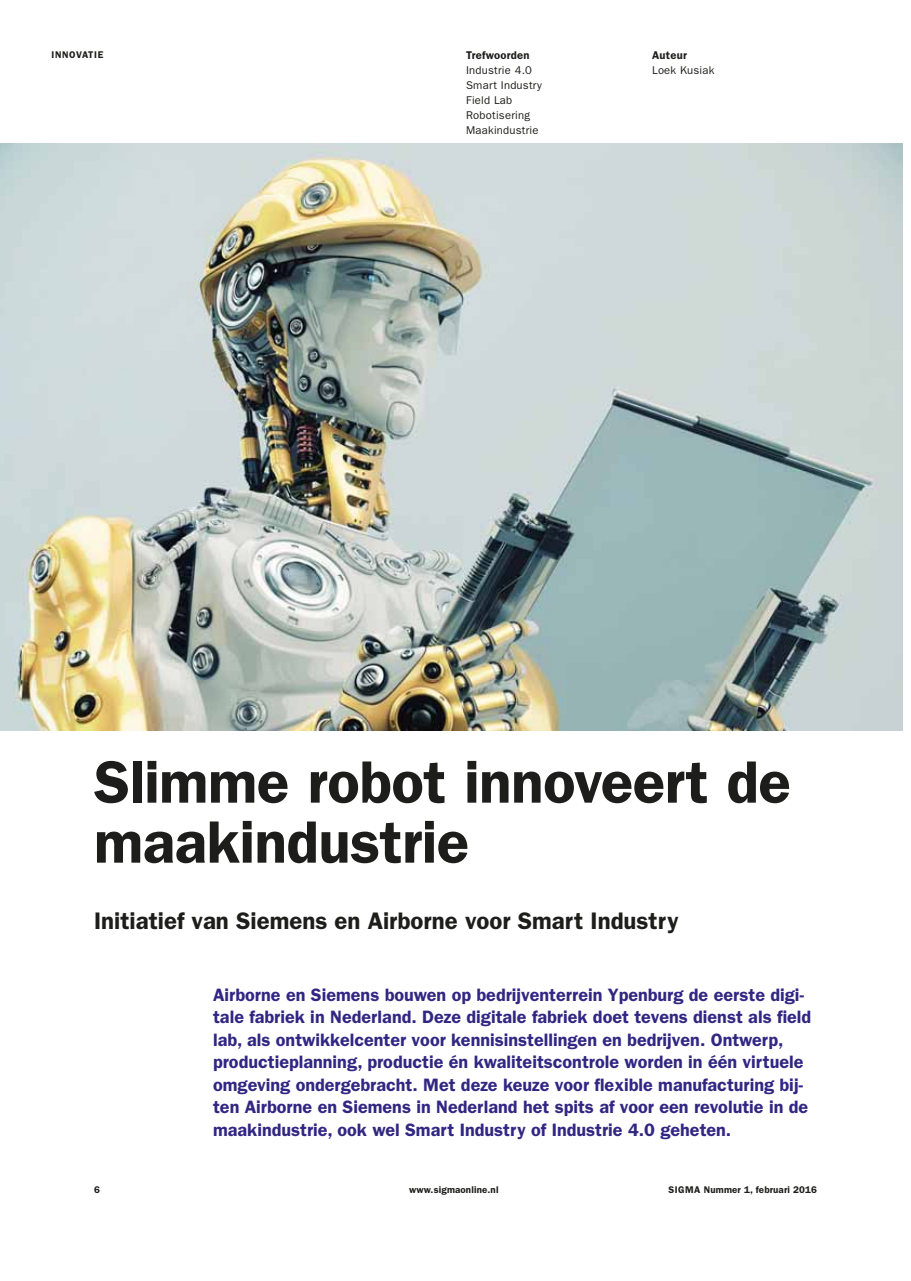
<style>
.page{position:relative;width:911px;height:1281px;background:#fff}
.page>*{position:absolute;margin:0;border:0;box-sizing:border-box;transform-origin:0 0}
.t1{font:600 60px/60px "ITC Franklin Gothic Std";letter-spacing:-.01em;color:#1d1d1b}
.t2{font:600 24px "ITC Franklin Gothic Std";color:#1d1d1b}
.t3{font:600 18px/22.5px "ITC Franklin Gothic Std";color:#312783}
.t4{font:11.25px/15px "ITC Franklin Gothic Std";letter-spacing:.02em;color:#1d1d1b}
.t5{font:600 11.25px "ITC Franklin Gothic Std";letter-spacing:.02em;color:#1d1d1b}
.t6{font:600 9.75px "ITC Franklin Gothic Std";letter-spacing:.015em;color:#1d1d1b}
.t7{font:600 9.75px "ITC Franklin Gothic Std";letter-spacing:.065em;color:#1d1d1b}
</style>
<div class="page">
<img style="left:0;top:143px;width:902px;height:588px">
<p class="t7" style="left:52px;top:49px;width:53px">INNOVATIE</p>
<p class="t5" style="left:466px;top:49px;width:65px">Trefwoorden</p>
<p class="t4" style="left:466px;top:63px;width:77px">Industrie 4.0<br>Smart Industry<br>Field Lab<br>Robotisering<br>Maakindustrie</p>
<p class="t5" style="left:652px;top:49px;width:36px">Auteur</p>
<p class="t4" style="left:652px;top:63px;width:64px">Loek Kusiak</p>
<h1 class="t1" style="left:94px;top:752px;width:698px">Slimme robot innoveert de maakindustrie</h1>
<h2 class="t2" style="left:94px;top:906px;width:586px">Initiatief van Siemens en Airborne voor Smart Industry</h2>
<p class="t3" style="left:213px;top:983px;width:600px">Airborne en Siemens bouwen op bedrijventerrein Ypenburg de eerste digi&shy;tale fabriek in Nederland. Deze digitale fabriek doet tevens dienst als field lab, als ontwikkelcenter voor kennisinstellingen en bedrijven. Ontwerp, productieplanning, productie én kwaliteitscontrole worden in één virtuele omgeving ondergebracht. Met deze keuze voor flexible manufacturing bij&shy;ten Airborne en Siemens in Nederland het spits af voor een revolutie in de maakindustrie, ook wel Smart Industry of Industrie 4.0 geheten.</p>
<p class="t6" style="left:94px;top:1184px;width:7px">6</p>
<p class="t6" style="left:409px;top:1184px;width:91px">www.sigmaonline.nl</p>
<p class="t6" style="left:668px;top:1183px;width:150px">SIGMA Nummer 1, februari 2016</p>
</div>
